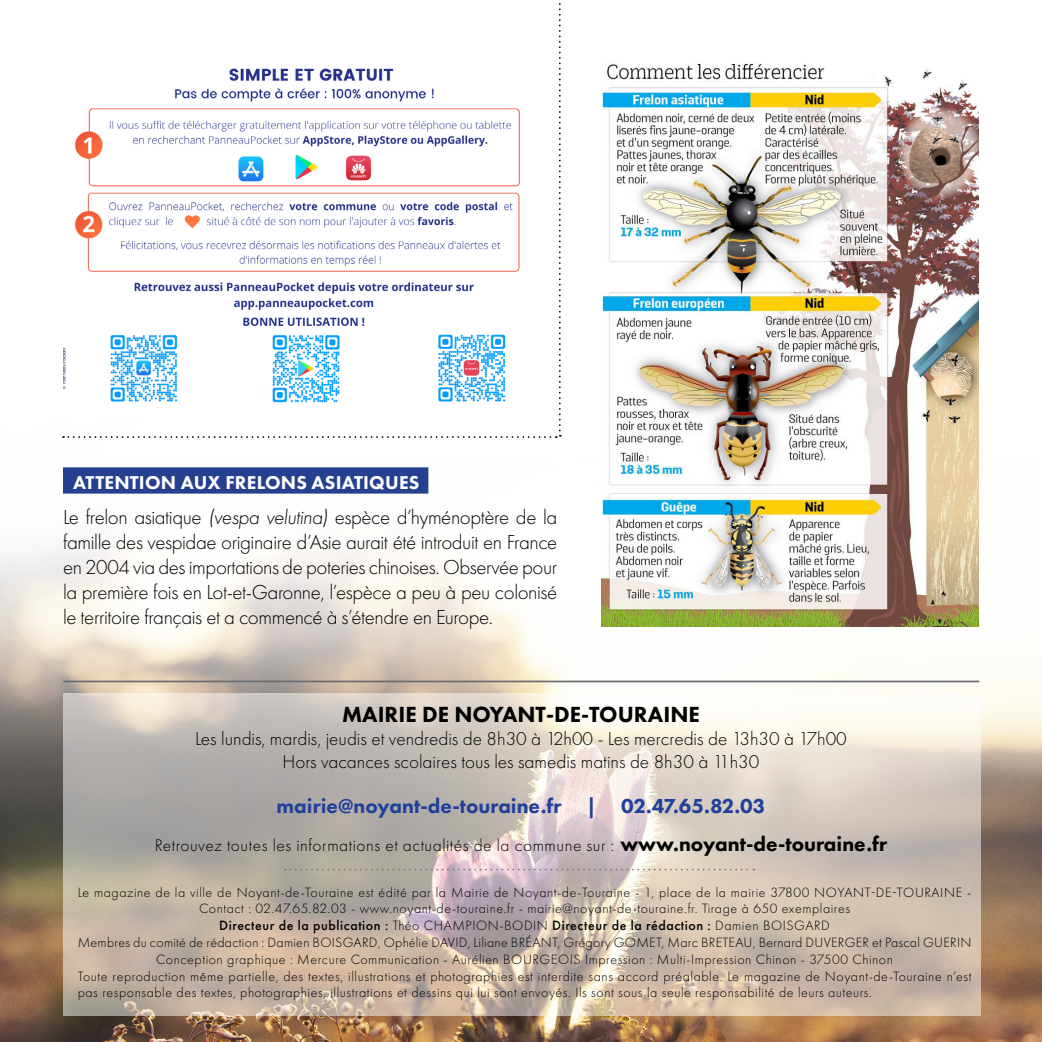
<style>
.page{position:relative;width:1042px;height:1042px;background:#fff}
.page>*{position:absolute;margin:0;border:0;box-sizing:border-box;transform-origin:0 0}
.t1{font:800 22.75px "Futura PT";color:#000}
.t2{font:300 21px/25.2px "Futura PT";letter-spacing:-.02em;color:#000;text-align:justify}
.t3{font:800 21px "Futura PT";color:#21409a}
.t4{font:300 19.25px/23.1px "Futura PT";color:#000;text-align:center}
.t5{font:800 19.25px "Futura PT";letter-spacing:.01em;color:#fff}
.t6{font:300 17.5px "Futura PT";letter-spacing:.03em;color:#000}
.t7{font:300 14px "Futura PT";letter-spacing:.04em;color:#000}
.t8{font:300 14px "Futura PT";letter-spacing:.02em;color:#000}
.t9{font:500 14px "Futura PT";letter-spacing:.04em;color:#000}
.s1{font-style:italic}
.s2{font-weight:800;font-size:21px}
.s3{font-weight:300}
</style>
<div class="page">
<img style="left:0;top:435px;width:1042px;height:607px">
<svg style="left:63px;top:693px;width:917px;height:323px;background:#ccc1b7"></svg>
<hr style="left:63px;top:680px;width:916px;height:2px;background:#6d6e71">
<svg style="left:285px;top:869px;width:469px;height:1px"></svg>
<img style="left:601px;top:63px;width:378px;height:564px">
<svg style="left:63px;top:3px;width:498px;height:435px"></svg>
<div style="left:63px;top:467px;width:365px;height:26px;background:#25408f"></div>
<h3 class="t5" style="left:73px;top:470px;width:348px">ATTENTION AUX FRELONS ASIATIQUES</h3>
<p class="t2" style="left:63px;top:504px;width:496px">Le frelon asiatique <span class="s1">(vespa velutina)</span> espèce d’hyménoptère de la famille des vespidae originaire d’Asie aurait été introduit en France en 2004 via des importations de poteries chinoises. Observée pour la première fois en Lot‑et‑Garonne, l’espèce a peu à peu colonisé le territoire français et a commencé à s’étendre en Europe.</p>
<h1 class="t1" style="left:342px;top:700px;width:359px">MAIRIE DE NOYANT-DE-TOURAINE</h1>
<h3 class="t4" style="left:195px;top:727px;width:653px">Les lundis, mardis, jeudis et vendredis de 8h30 à 12h00 - Les mercredis de 13h30 à 17h00<br>Hors vacances scolaires tous les samedis matins de 8h30 à 11h30</h3>
<h2 class="t3" style="left:277px;top:793px;width:490px">mairie@noyant-de-touraine.fr | 02.47.65.82.03</h2>
<p class="t6" style="left:155px;top:835px;width:734px">Retrouvez toutes les informations et actualités de la commune sur : <span class="s2">www.noyant-de-touraine.fr</span></p>
<p class="t7" style="left:78px;top:884px;width:895px">Le magazine de la ville de Noyant-de-Touraine est édité par la Mairie de Noyant-de-Touraine - 1, place de la mairie 37800 NOYANT-DE-TOURAINE -</p>
<p class="t7" style="left:199px;top:901px;width:652px">Contact : 02.47.65.82.03 - www.noyant-de-touraine.fr - mairie@noyant-de-touraine.fr. Tirage à 650 exemplaires</p>
<p class="t9" style="left:219px;top:917px;width:612px">Directeur de la publication : <span class="s3">Théo CHAMPION-BODIN</span> Directeur de la rédaction : <span class="s3">Damien BOISGARD</span></p>
<p class="t8" style="left:78px;top:934px;width:895px">Membres du comité de rédaction : Damien BOISGARD, Ophélie DAVID, Liliane BRÉANT, Grégory GOMET, Marc BRETEAU, Bernard DUVERGER et Pascal GUERIN</p>
<p class="t7" style="left:156px;top:951px;width:738px">Conception graphique : Mercure Communication - Aurélien BOURGEOIS Impression : Multi-Impression Chinon - 37500 Chinon</p>
<p class="t7" style="left:78px;top:968px;width:895px">Toute reproduction même partielle, des textes, illustrations et photographies est interdite sans accord préalable. Le magazine de Noyant-de-Touraine n’est</p>
<p class="t7" style="left:78px;top:985px;width:795px">pas responsable des textes, photographies, illustrations et dessins qui lui sont envoyés. Ils sont sous la seule responsabilité de leurs auteurs.</p>
</div>
